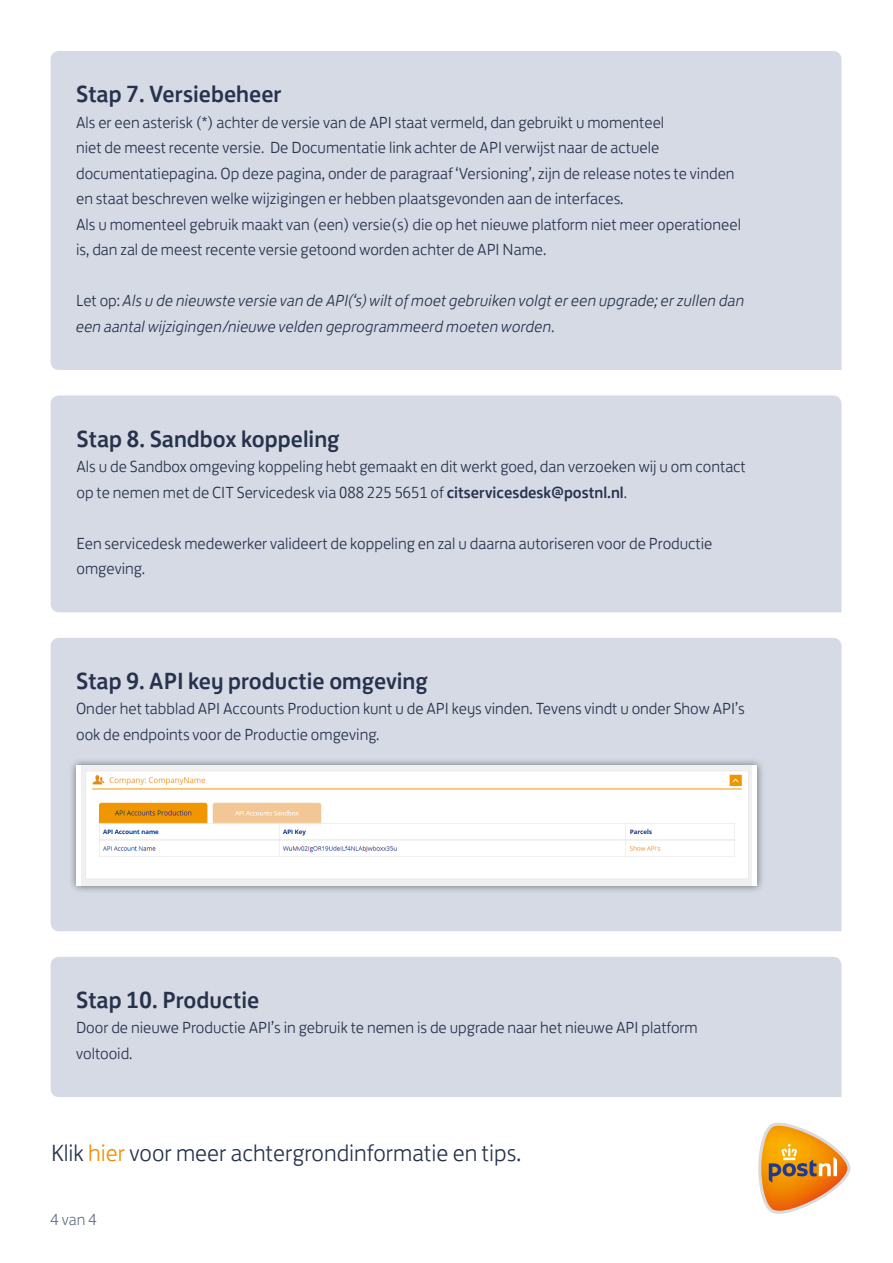
<style>
.page{position:relative;width:893px;height:1263px;background:#fff}
.page>*{position:absolute;margin:0;border:0;box-sizing:border-box;transform-origin:0 0}
.t1{font:500 24px "Post NL";color:#27324c}
.t2{font:300 24px "Post NL";color:#27324c}
.t3{font:300 16.5px/25.5px "Post NL";color:#27324c}
.t4{font:italic 300 16.5px/25.5px "Post NL";color:#27324c}
.t5{font:300 16.5px "Post NL";color:#667189}
.s1{font-style:normal}
.s2{font-weight:500}
.s3{color:#f28c00}
</style>
<div class="page">
<svg style="left:758px;top:1123px;width:92px;height:91px"></svg>
<div style="left:51px;top:51px;width:790px;height:319px;background:#d5dae4"></div>
<div style="left:51px;top:395px;width:790px;height:217px;background:#d5dae4"></div>
<div style="left:51px;top:638px;width:790px;height:293px;background:#d5dae4"></div>
<div style="left:51px;top:957px;width:790px;height:140px;background:#d5dae4"></div>
<div style="left:68px;top:757px;width:697px;height:137px;background:#000;opacity:.5"></div>
<img style="left:81px;top:765px;width:670px;height:121px">
<h1 class="t1" style="left:76px;top:74px;width:207px">Stap 7. Versiebeheer</h1>
<p class="t3" style="left:76px;top:108px;width:666px">Als er een asterisk (*) achter de versie van de API staat vermeld, dan gebruikt u momenteel<br>niet de meest recente versie. De Documentatie link achter de API verwijst naar de actuele documentatiepagina. Op deze pagina, onder de paragraaf ‘Versioning’, zijn de release notes te vinden en staat beschreven welke wijzigingen er hebben plaatsgevonden aan de interfaces.<br>Als u momenteel gebruik maakt van (een) versie(s) die op het nieuwe platform niet meer operationeel is, dan zal de meest recente versie getoond worden achter de API Name.</p>
<p class="t4" style="left:76px;top:287px;width:670px"><span class="s1">Let op:</span> Als u de nieuwste versie van de API(‘s) wilt of moet gebruiken volgt er een upgrade; er zullen dan een aantal wijzigingen/nieuwe velden geprogrammeerd moeten worden.</p>
<h1 class="t1" style="left:77px;top:419px;width:265px">Stap 8. Sandbox koppeling</h1>
<p class="t3" style="left:77px;top:452px;width:671px">Als u de Sandbox omgeving koppeling hebt gemaakt en dit werkt goed, dan verzoeken wij u om contact op te nemen met de CIT Servicedesk via 088 225 5651 of <span class="s2">citservicesdesk@postnl.nl</span>.</p>
<p class="t3" style="left:77px;top:529px;width:637px">Een servicedesk medewerker valideert de koppeling en zal u daarna autoriseren voor de Productie omgeving.</p>
<h1 class="t1" style="left:76px;top:661px;width:353px">Stap 9. API key productie omgeving</h1>
<p class="t3" style="left:76px;top:694px;width:670px">Onder het tabblad API Accounts Production kunt u de API keys vinden. Tevens vindt u onder Show API’s ook de endpoints voor de Productie omgeving.</p>
<h1 class="t1" style="left:76px;top:980px;width:185px">Stap 10. Productie</h1>
<p class="t3" style="left:76px;top:1013px;width:623px">Door de nieuwe Productie API’s in gebruik te nemen is de upgrade naar het nieuwe API platform voltooid.</p>
<h1 class="t2" style="left:51px;top:1134px;width:472px">Klik <span class="s3">hier</span> voor meer achtergrondinformatie en tips.</h1>
<p class="t5" style="left:51px;top:1206px;width:48px">4 van 4</p>
</div>
